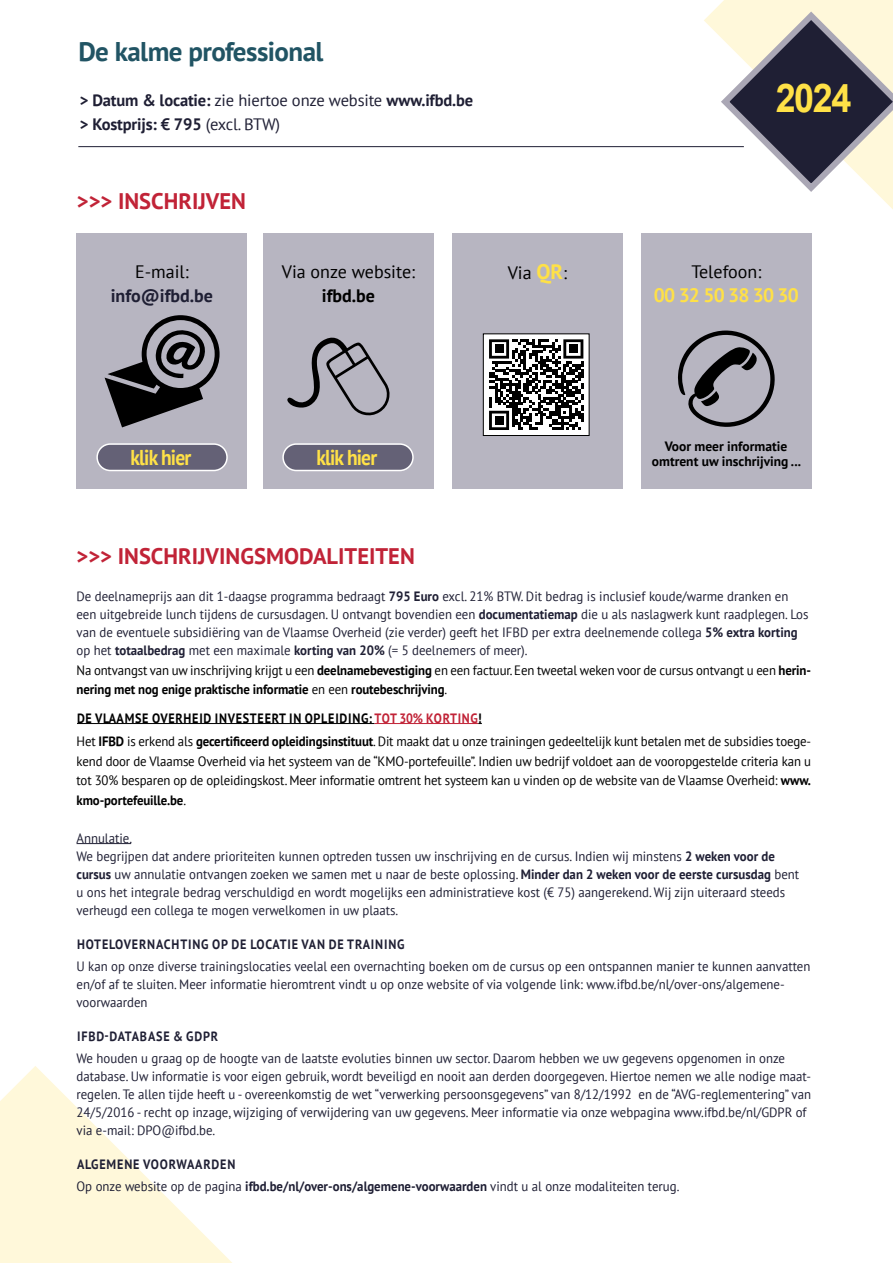
<style>
.page{position:relative;width:893px;height:1263px;background:#fff}
.page>*{position:absolute;margin:0;border:0;box-sizing:border-box;transform-origin:0 0}
.t1{font:700 39.6px "Arial";color:#ffe147;scale:.91 1}
.t2{font:700 27px "PT Sans";letter-spacing:-.02em;color:#215464}
.t3{font:700 22.5px "PT Sans";color:#c12337}
.t4{font:700 21.45px "PT Sans";letter-spacing:-.04em;color:#ffe147;scale:.91 1}
.t5{font:700 19.5px "PT Sans";letter-spacing:-.04em;color:#ffe147}
.t6{font:18px "PT Sans";color:#000}
.t7{font:700 18px "PT Sans";color:#1f1f34}
.t8{font:700 18px "PT Sans";color:#000}
.t9{font:700 16.5px/24px "PT Sans";letter-spacing:-.01em;color:#1f1f34}
.t10{font:13.5px/18px "PT Sans";color:#1f1f34;scale:.95 1}
.t11{font:13.5px/19.5px "PT Sans";letter-spacing:-.01em;color:#000;scale:.95 1}
.t12{font:700 13.5px/22.4px "PT Sans";letter-spacing:.07em;color:#1f1f34;scale:.9 1}
.t13{font:700 13.5px "PT Sans";color:#000}
.s1{font-weight:400}
.s2{font-weight:700;font-size:21px;color:#ffe147}
.s3{font-weight:700}
.s4{font-weight:700;color:#c12337}
</style>
<div class="page">
<svg style="left:0;top:1066px;width:232px;height:197px;fill:#fff8da"></svg>
<svg style="left:704px;top:0;width:189px;height:209px"></svg>
<hr style="left:78px;top:146px;width:666px;height:1px;background:#1f1f34">
<div style="left:77px;top:234px;width:170px;height:255px;background:#b7b5c1"></div>
<svg style="left:105px;top:315px;width:115px;height:112px"></svg>
<div style="left:263px;top:234px;width:170px;height:255px;background:#b7b5c1"></div>
<div style="left:452px;top:234px;width:170px;height:255px;background:#b7b5c1"></div>
<div style="left:641px;top:234px;width:170px;height:255px;background:#b7b5c1"></div>
<div style="left:97px;top:444px;width:130px;height:26px;background:#646176;border-radius:13px"></div>
<div style="left:96px;top:443px;width:132px;height:28px;border:2px solid #fff;border-radius:13px"></div>
<hr style="left:77px;top:723px;width:298px;height:1px;background:#000">
<hr style="left:375px;top:723px;width:103px;height:1px;background:#c12337">
<hr style="left:77px;top:843px;width:54px;height:1px;background:#1f1f34">
<div style="left:283px;top:444px;width:130px;height:26px;background:#646176;border-radius:13px"></div>
<div style="left:282px;top:443px;width:132px;height:28px;border:2px solid #fff;border-radius:13px"></div>
<div style="left:483px;top:334px;width:106px;height:101px;background:#fff"></div>
<svg style="left:489px;top:339px;width:94px;height:91px"></svg>
<div style="left:495px;top:345px;width:8px;height:8px;background:#000"></div>
<div style="left:569px;top:345px;width:9px;height:8px;background:#000"></div>
<div style="left:495px;top:416px;width:8px;height:8px;background:#000"></div>
<div style="left:483px;top:333px;width:106px;height:103px;border:1px solid #000"></div>
<svg style="left:284px;top:443px;width:113px;height:7px"></svg>
<h2 class="t2" style="left:78px;top:33px;width:247px">De kalme professional</h2>
<p class="t9" style="left:80px;top:88px;width:395px">&gt; Datum &amp; locatie: <span class="s1">zie hiertoe onze website</span> www.ifbd.be &gt; Kostprijs: € 795 <span class="s1">(excl. BTW)</span></p>
<h3 class="t3" style="left:77px;top:186px;width:171px">&gt;&gt;&gt; INSCHRIJVEN</h3>
<h3 class="t6" style="left:135px;top:260px;width:55px">E-mail:</h3>
<h3 class="t7" style="left:111px;top:283px;width:104px">info@ifbd.be</h3>
<h3 class="t6" style="left:282px;top:260px;width:135px">Via onze website:</h3>
<h3 class="t8" style="left:322px;top:283px;width:55px">ifbd.be</h3>
<h1 class="t1" style="left:776px;top:72px;width:85px">2024</h1>
<h3 class="t6" style="left:508px;top:261px;width:61px">Via <span class="s2">QR</span>:</h3>
<h3 class="t6" style="left:691px;top:260px;width:71px">Telefoon:</h3>
<h3 class="t5" style="left:654px;top:282px;width:146px">00 32 50 38 30 30</h3>
<p class="t13" style="left:665px;top:437px;width:124px">Voor meer informatie</p>
<h3 class="t4" style="left:130px;top:443px;width:68px">klik hier</h3>
<p class="t13" style="left:652px;top:452px;width:151px">omtrent uw inschrijving ...</p>
<h3 class="t4" style="left:316px;top:443px;width:68px">klik hier</h3>
<h3 class="t3" style="left:77px;top:541px;width:340px">&gt;&gt;&gt; INSCHRIJVINGSMODALITEITEN</h3>
<p class="t10" style="left:77px;top:587px;width:772px">De deelnameprijs aan dit 1-daagse programma bedraagt <span class="s3">795 Euro</span> excl. 21% BTW. Dit bedrag is inclusief koude/warme dranken en een uitgebreide lunch tijdens de cursusdagen. U ontvangt bovendien een <span class="s3">documentatiemap</span> die u als naslagwerk kunt raadplegen. Los van de eventuele subsidiëring van de Vlaamse Overheid (zie verder) geeft het IFBD per extra deelnemende collega <span class="s3">5% extra korting </span>op het <span class="s3">totaalbedrag</span> met een maximale <span class="s3">korting van 20%</span> (= 5 deelnemers of meer).</p>
<p class="t11" style="left:77px;top:660px;width:775px">Na ontvangst van uw inschrijving krijgt u een <span class="s3">deelnamebevestiging</span> en een factuur. Een tweetal weken voor de cursus ontvangt u een <span class="s3">herin&shy;nering met nog enige praktische informatie</span> en een <span class="s3">routebeschrijving</span>.</p>
<p class="t11" style="left:77px;top:705px;width:775px;line-height:23.9px"><span class="s3">DE VLAAMSE OVERHEID INVESTEERT IN OPLEIDING:</span> <span class="s4">TOT 30% KORTING</span><span class="s3">!<br></span>Het <span class="s3">IFBD</span> is erkend als <span class="s3">gecertificeerd opleidingsinstituut</span>. Dit maakt dat u onze trainingen gedeeltelijk kunt betalen met de subsidies toege-</p>
<p class="t11" style="left:77px;top:751px;width:775px;text-align:justify">kend door de Vlaamse Overheid via het systeem van de “KMO-portefeuille”. Indien uw bedrijf voldoet aan de vooropgestelde criteria kan u tot 30% besparen op de opleidingskost. Meer informatie omtrent het systeem kan u vinden op de website van de Vlaamse Overheid: <span class="s3">www. kmo-portefeuille.be</span>.</p>
<p class="t10" style="left:77px;top:828px;width:762px">Annulatie.<br>We begrijpen dat andere prioriteiten kunnen optreden tussen uw inschrijving en de cursus. Indien wij minstens <span class="s3">2 weken voor de cursus</span> uw annulatie ontvangen zoeken we samen met u naar de beste oplossing. <span class="s3">Minder dan 2 weken voor de eerste cursusdag</span> bent u ons het integrale bedrag verschuldigd en wordt mogelijks een administratieve kost (€ 75) aangerekend. Wij zijn uiteraard steeds verheugd een collega te mogen verwelkomen in uw plaats.</p>
<p class="t12" style="left:77px;top:932px;width:366px">HOTELOVERNACHTING OP DE LOCATIE VAN DE TRAINING</p>
<p class="t10" style="left:77px;top:957px;width:774px">U kan op onze diverse trainingslocaties veelal een overnachting boeken om de cursus op een ontspannen manier te kunnen aanvatten en/of af te sluiten. Meer informatie hieromtrent vindt u op onze website of via volgende link: www.ifbd.be/nl/over-ons/algemene&shy;voorwaarden</p>
<p class="t12" style="left:77px;top:1024px;width:158px">IFBD-DATABASE &amp; GDPR</p>
<p class="t10" style="left:77px;top:1049px;width:775px">We houden u graag op de hoogte van de laatste evoluties binnen uw sector. Daarom hebben we uw gegevens opgenomen in onze database. Uw informatie is voor eigen gebruik, wordt beveiligd en nooit aan derden doorgegeven. Hiertoe nemen we alle nodige maat&shy;regelen. Te allen tijde heeft u - overeenkomstig de wet “verwerking persoonsgegevens” van 8/12/1992 en de “AVG-reglementering” van 24/5/2016 - recht op inzage, wijziging of verwijdering van uw gegevens. Meer informatie via onze webpagina www.ifbd.be/nl/GDPR of via e-mail: DPO@ifbd.be.</p>
<p class="t12" style="left:77px;top:1153px;width:671px">ALGEMENE VOORWAARDEN<br><span class="s1">Op onze website op de pagina</span> ifbd.be/nl/over-ons/algemene-voorwaarden <span class="s1">vindt u al onze modaliteiten terug.</span></p>
</div>
